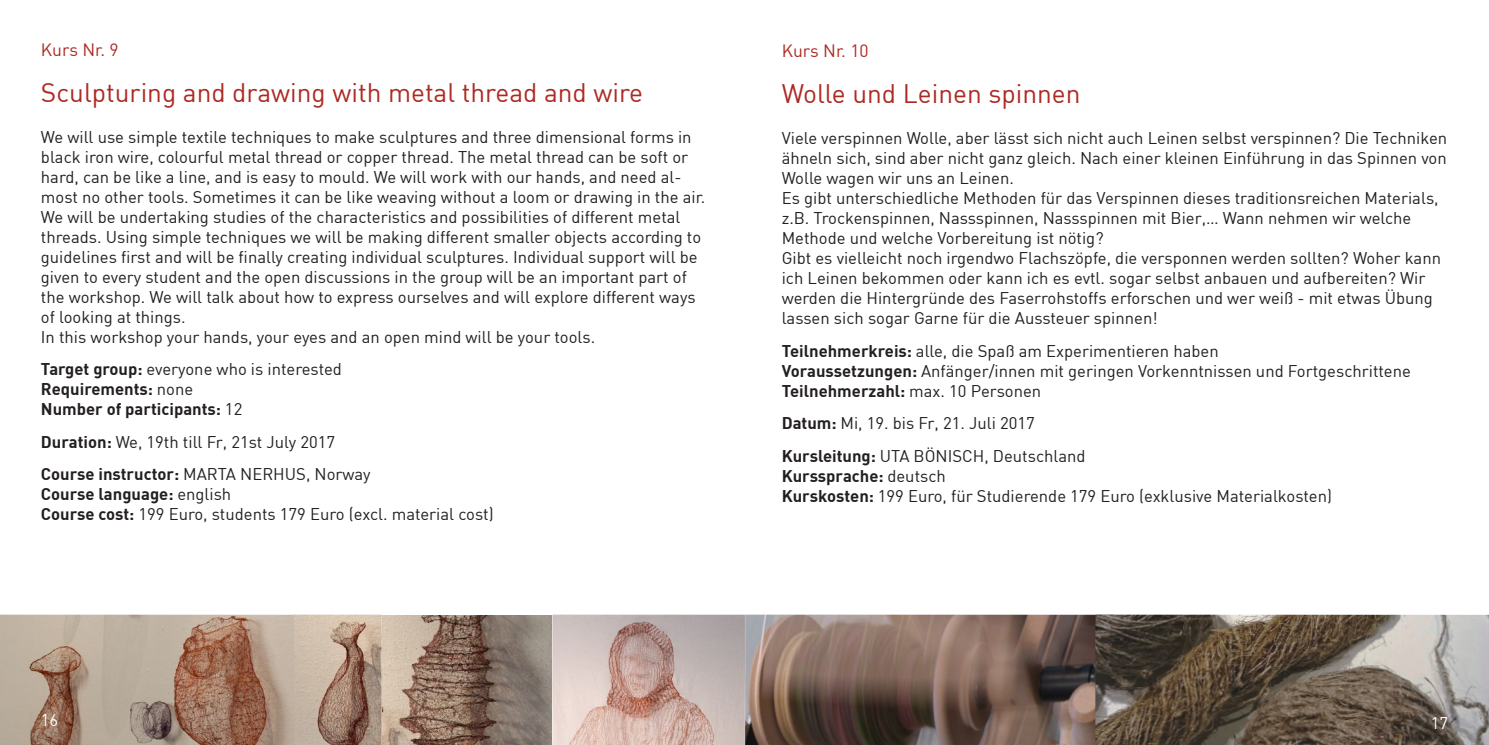
<style>
.page{position:relative;width:1489px;height:745px;background:#fff}
.page>*{position:absolute;margin:0;border:0;box-sizing:border-box;transform-origin:0 0}
.t1{font:26.25px "DIN";color:#ad2a23}
.t2{font:17.5px "DIN";color:#ad2a23}
.t3{font:17.5px "DIN";color:#fff}
.t4{font:16.62px/19.9px "DIN";color:#231f20}
.t5{font:700 16.62px/19.9px "DIN";color:#231f20}
.t6{font:16.62px "DIN";color:#fff}
.s1{font-weight:400}
.s2{font-weight:700}
.s3{font-size:16.62px}
</style>
<div class="page">
<img style="left:0;top:614px;width:1095px;height:130px">
<img style="left:1095px;top:614px;width:393px;height:130px">
<p class="t2" style="left:41px;top:38px;width:79px">Kurs Nr. 9</p>
<h1 class="t1" style="left:41px;top:76px;width:603px">Sculpturing and drawing with metal thread and wire</h1>
<p class="t4" style="left:41px;top:127px;width:665px">We will use simple textile techniques to make sculptures and three dimensional forms in black iron wire, colourful metal thread or copper thread. The metal thread can be soft or hard, can be like a line, and is easy to mould. We will work with our hands, and need al&shy;most no other tools. Sometimes it can be like weaving without a loom or drawing in the air.<br>We will be undertaking studies of the characteristics and possibilities of different metal threads. Using simple techniques we will be making different smaller objects according to guidelines first and will be finally creating individual sculptures. Individual support will be given to every student and the open discussions in the group will be an important part of the workshop. We will talk about how to express ourselves and will explore different ways of looking at things.<br>In this workshop your hands, your eyes and an open mind will be your tools.</p>
<p class="t5" style="left:41px;top:358px;width:302px">Target group: <span class="s1">everyone who is interested<br></span>Requirements: <span class="s1">none<br></span>Number of participants: <span class="s1">12</span></p>
<p class="t4" style="left:41px;top:425px;width:331px;line-height:32.6px"><span class="s2">Duration:</span> We, 19th till Fr, 21st July 2017<br><span class="s2">Course instructor:</span> MARTA NERHUS, Norway</p>
<p class="t4" style="left:41px;top:484px;width:454px"><span class="s2">Course language:</span> english<br><span class="s2">Course cost:</span> 199 Euro, students 179 Euro (excl. material cost)</p>
<p class="t2" style="left:781px;top:40px;width:88px">Kurs Nr. 10</p>
<h1 class="t1" style="left:781px;top:77px;width:300px">Wolle und Leinen spinnen</h1>
<p class="t4" style="left:781px;top:128px;width:667px">Viele verspinnen Wolle, aber lässt sich nicht auch Leinen selbst verspinnen? Die Techniken ähneln sich, sind aber nicht ganz gleich. Nach einer kleinen Einführung in das Spinnen von Wolle wagen wir uns an Leinen.<br>Es gibt unterschiedliche Methoden für das Verspinnen dieses traditionsreichen Materials, z.B. Trockenspinnen, Nassspinnen, Nassspinnen mit Bier,… Wann nehmen wir welche Methode und welche Vorbereitung ist nötig?<br>Gibt es vielleicht noch irgendwo Flachszöpfe, die versponnen werden sollten? Woher kann ich Leinen bekommen oder kann ich es evtl. sogar selbst anbauen und aufbereiten? Wir werden die Hintergründe des Faserrohstoffs erforschen und wer weiß - mit etwas Übung lassen sich sogar Garne für die Aussteuer spinnen!</p>
<p class="t4" style="left:781px;top:340px;width:630px"><span class="s2">Teilnehmerkreis:</span> alle, die Spaß am Experimentieren haben<br><span class="s2">Voraussetzungen:</span> Anfänger/innen mit geringen Vorkenntnissen und Fortgeschrittene<br><span class="s2">Teilnehmerzahl:</span> max. 10 Personen</p>
<p class="t4" style="left:781px;top:406px;width:305px;line-height:32.6px"><span class="s2">Datum:</span> Mi, 19. bis Fr, 21. Juli 2017<br><span class="s2">Kursleitung:</span> UTA BÖNISCH, Deutschland</p>
<p class="t4" style="left:781px;top:465px;width:551px"><span class="s2">Kurssprache:</span> deutsch<br><span class="s2">Kurskosten:</span> 199 Euro, für Studierende 179 Euro (exklusive Materialkosten)</p>
<p class="t6" style="left:41px;top:709px;width:19px">16</p>
<p class="t6" style="left:1430px;top:712px;width:19px">17</p>
<p class="t3" style="left:41px;top:709px;width:19px">6<span class="s3">8</span></p>
<p class="t3" style="left:1438px;top:709px;width:11px">7</p>
</div>
